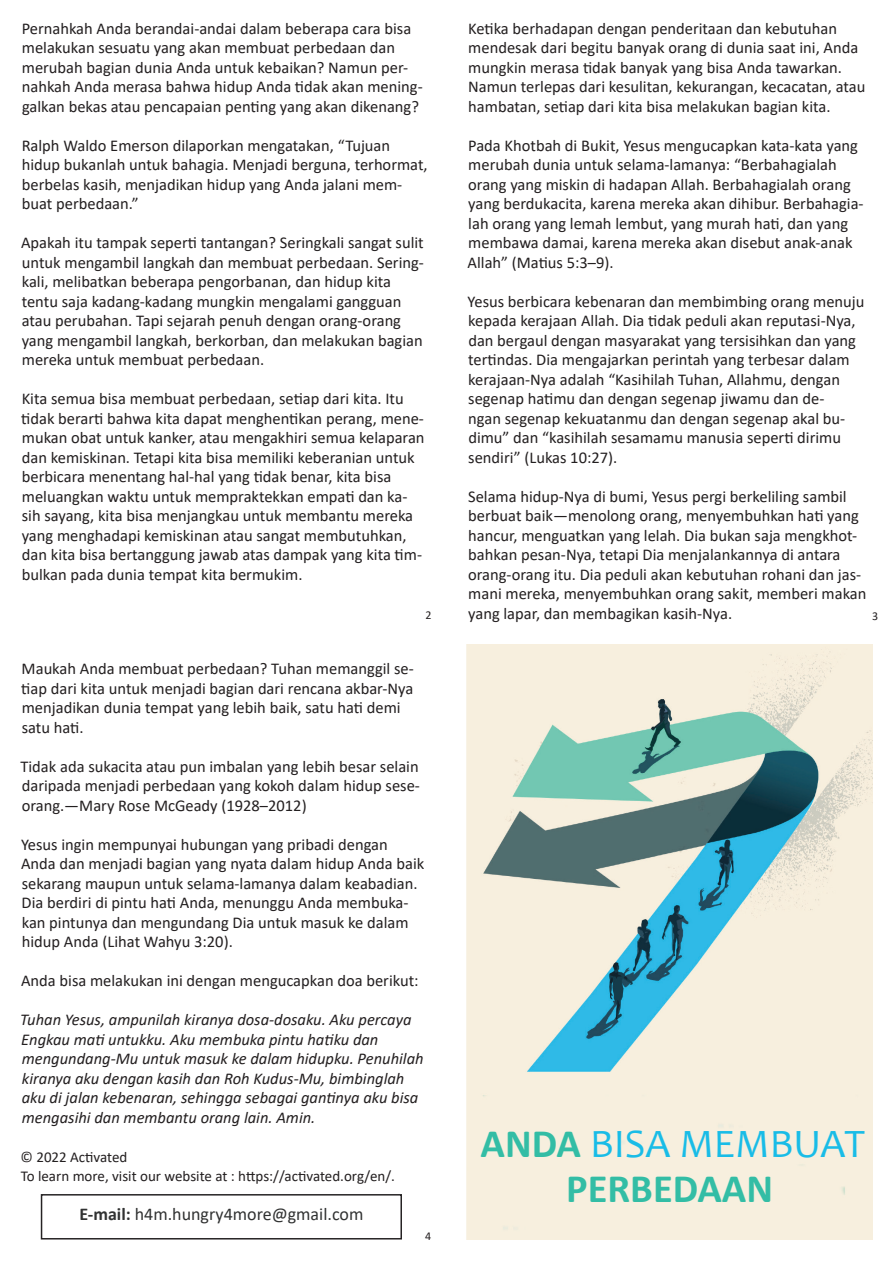
<style>
.page{position:relative;width:893px;height:1263px;background:#fff}
.page>*{position:absolute;margin:0;border:0;box-sizing:border-box;transform-origin:0 0}
.t1{font:40.5px "Candara";color:#19bce7}
.t2{font:700 40.5px "Calibri";color:#33bda5}
.t3{font:18px "Calibri";color:#313232}
.t4{font:16.5px/19.5px "Calibri";color:#231f20}
.t5{font:italic 16.5px/19.5px "Calibri";color:#231f20}
.t6{font:15px/19.5px "Calibri";color:#231f20}
.t7{font:12px "Calibri";color:#231f20}
.s1{font-weight:700}
.s2{font-family:"Calibri";font-weight:700;color:#33bda5}
</style>
<div class="page">
<div style="left:41px;top:1194px;width:361px;height:45px;border:2px solid #262324"></div>
<img style="left:466px;top:644px;width:407px;height:596px">
<p class="t4" style="left:468px;top:18px;width:399px">Ketika berhadapan dengan penderitaan dan kebutuhan mendesak dari begitu banyak orang di dunia saat ini, Anda mungkin merasa tidak banyak yang bisa Anda tawarkan.<br>Namun terlepas dari kesulitan, kekurangan, kecacatan, atau hambatan, setiap dari kita bisa melakukan bagian kita.</p>
<p class="t4" style="left:468px;top:135px;width:398px">Pada Khotbah di Bukit, Yesus mengucapkan kata-kata yang merubah dunia untuk selama-lamanya: “Berbahagialah orang yang miskin di hadapan Allah. Berbahagialah orang yang berdukacita, karena mereka akan dihibur. Berbahagia&shy;lah orang yang lemah lembut, yang murah hati, dan yang membawa damai, karena mereka akan disebut anak-anak Allah” (Matius 5:3–9).</p>
<p class="t4" style="left:468px;top:291px;width:398px">Yesus berbicara kebenaran dan membimbing orang menuju kepada kerajaan Allah. Dia tidak peduli akan reputasi-Nya, dan bergaul dengan masyarakat yang tersisihkan dan yang tertindas. Dia mengajarkan perintah yang terbesar dalam kerajaan-Nya adalah “Kasihilah Tuhan, Allahmu, dengan segenap hatimu dan dengan segenap jiwamu dan de-<br>ngan segenap kekuatanmu dan dengan segenap akal bu&shy;dimu” dan “kasihilah sesamamu manusia seperti dirimu sendiri” (Lukas 10:27).</p>
<p class="t4" style="left:468px;top:486px;width:400px">Selama hidup-Nya di bumi, Yesus pergi berkeliling sambil berbuat baik—menolong orang, menyembuhkan hati yang hancur, menguatkan yang lelah. Dia bukan saja mengkhot&shy;bahkan pesan-Nya, tetapi Dia menjalankannya di antara orang-orang itu. Dia peduli akan kebutuhan rohani dan jas&shy;mani mereka, menyembuhkan orang sakit, memberi makan yang lapar, dan membagikan kasih-Nya.</p>
<p class="t4" style="left:22px;top:18px;width:403px">Pernahkah Anda berandai-andai dalam beberapa cara bisa melakukan sesuatu yang akan membuat perbedaan dan merubah bagian dunia Anda untuk kebaikan? Namun per&shy;nahkah Anda merasa bahwa hidup Anda tidak akan mening&shy;galkan bekas atau pencapaian penting yang akan dikenang?</p>
<p class="t4" style="left:22px;top:135px;width:407px">Ralph Waldo Emerson dilaporkan mengatakan, “Tujuan hidup bukanlah untuk bahagia. Menjadi berguna, terhormat, berbelas kasih, menjadikan hidup yang Anda jalani mem&shy;buat perbedaan.”</p>
<p class="t4" style="left:21px;top:233px;width:404px">Apakah itu tampak seperti tantangan? Seringkali sangat sulit untuk mengambil langkah dan membuat perbedaan. Sering&shy;kali, melibatkan beberapa pengorbanan, dan hidup kita tentu saja kadang-kadang mungkin mengalami gangguan atau perubahan. Tapi sejarah penuh dengan orang-orang yang mengambil langkah, berkorban, dan melakukan bagian mereka untuk membuat perbedaan.</p>
<p class="t4" style="left:21px;top:389px;width:405px">Kita semua bisa membuat perbedaan, setiap dari kita. Itu tidak berarti bahwa kita dapat menghentikan perang, mene&shy;mukan obat untuk kanker, atau mengakhiri semua kelaparan dan kemiskinan. Tetapi kita bisa memiliki keberanian untuk berbicara menentang hal-hal yang tidak benar, kita bisa meluangkan waktu untuk mempraktekkan empati dan ka&shy;sih sayang, kita bisa menjangkau untuk membantu mereka yang menghadapi kemiskinan atau sangat membutuhkan, dan kita bisa bertanggung jawab atas dampak yang kita tim&shy;bulkan pada dunia tempat kita bermukim.</p>
<p class="t7" style="left:425px;top:606px;width:8px">2</p>
<p class="t7" style="left:872px;top:607px;width:8px">3</p>
<p class="t4" style="left:21px;top:658px;width:394px">Maukah Anda membuat perbedaan? Tuhan memanggil se&shy;tiap dari kita untuk menjadi bagian dari rencana akbar-Nya menjadikan dunia tempat yang lebih baik, satu hati demi satu hati.</p>
<p class="t4" style="left:21px;top:756px;width:401px;text-align:justify">Tidak ada sukacita atau pun imbalan yang lebih besar selain daripada menjadi perbedaan yang kokoh dalam hidup sese&shy;orang.—Mary Rose McGeady (1928–2012)</p>
<p class="t4" style="left:21px;top:834px;width:405px">Yesus ingin mempunyai hubungan yang pribadi dengan Anda dan menjadi bagian yang nyata dalam hidup Anda baik sekarang maupun untuk selama-lamanya dalam keabadian.<br>Dia berdiri di pintu hati Anda, menunggu Anda membuka&shy;kan pintunya dan mengundang Dia untuk masuk ke dalam hidup Anda (Lihat Wahyu 3:20).</p>
<p class="t4" style="left:21px;top:971px;width:399px">Anda bisa melakukan ini dengan mengucapkan doa berikut:</p>
<p class="t5" style="left:20px;top:1009px;width:405px">Tuhan Yesus, ampunilah kiranya dosa-dosaku. Aku percaya Engkau mati untukku. Aku membuka pintu hatiku dan mengundang-Mu untuk masuk ke dalam hidupku. Penuhilah kiranya aku dengan kasih dan Roh Kudus-Mu, bimbinglah aku di jalan kebenaran, sehingga sebagai gantinya aku bisa mengasihi dan membantu orang lain. Amin.</p>
<p class="t6" style="left:21px;top:1146px;width:376px">© 2022 Activated<br>To learn more, visit our website at : https://activated.org/en/.</p>
<p class="t3" style="left:79px;top:1202px;width:285px"><span class="s1">E-mail:</span> h4m.hungry4more@gmail.com</p>
<p class="t7" style="left:425px;top:1227px;width:8px">4</p>
<h1 class="t1" style="left:480px;top:1118px;width:386px"><span class="s2">ANDA</span> BISA MEMBUAT</h1>
<h1 class="t2" style="left:566px;top:1160px;width:208px">PERBEDAAN</h1>
</div>
